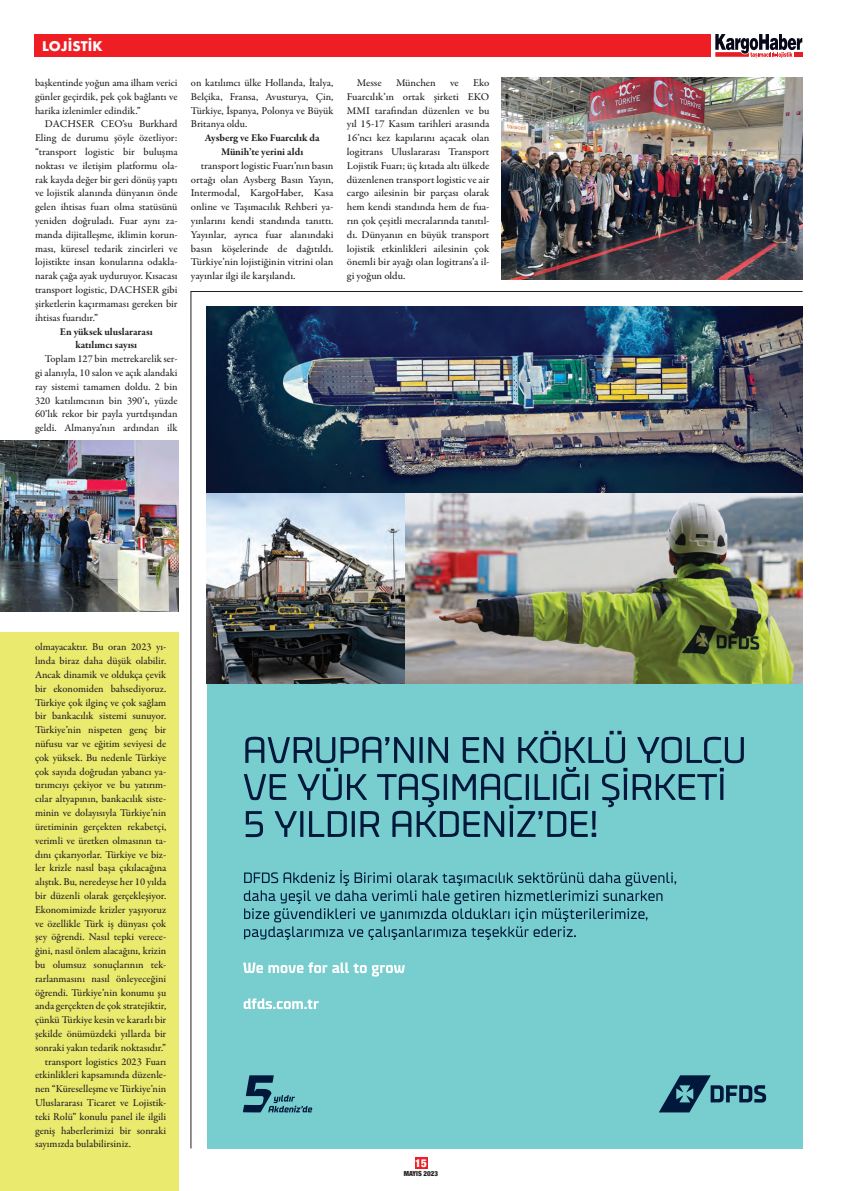
<style>
.page{position:relative;width:842px;height:1191px;background:#fff}
.page>*{position:absolute;margin:0;border:0;box-sizing:border-box;transform-origin:0 0}
.t1{font:700 13px "Futura";color:#fff}
.t2{font:900 condensed 11px "Helvetica Neue";color:#fff}
.t3{font:500 10.5px/13.8px "Garamond Premr Pro";color:#231f20;text-align:justify}
.t4{font:700 10.5px/13.8px "Garamond Premr Pro";letter-spacing:-.005em;color:#231f20;text-align:center}
.t5{font:900 condensed 7px "Helvetica Neue";color:#231f20}
</style>
<div class="page">
<div style="left:0;top:632px;width:179px;height:559px;background:#eaea6f"></div>
<div style="left:34px;top:34px;width:676px;height:23px;background:#ee1e24"></div>
<hr style="left:191px;top:291px;width:611px;height:1px;background:#231f20">
<div style="left:415px;top:1157px;width:12px;height:11px;background:#ee1e24"></div>
<hr style="left:191px;top:291px;width:1px;height:857px;background:#231f20">
<svg style="left:715px;top:34px;width:87px;height:24px"></svg>
<img style="left:502px;top:77px;width:300px;height:202px">
<div style="left:207px;top:682px;width:595px;height:466px;background:#78cdcf"></div>
<svg style="left:659px;top:1075px;width:107px;height:37px"></svg>
<svg style="left:244px;top:731px;width:500px;height:106px"></svg>
<svg style="left:244px;top:998px;width:75px;height:11px"></svg>
<svg style="left:243px;top:962px;width:162px;height:14px"></svg>
<svg style="left:244px;top:870px;width:432px;height:70px"></svg>
<img style="left:207px;top:306px;width:595px;height:187px">
<img style="left:207px;top:493px;width:595px;height:190px">
<svg style="left:243px;top:1075px;width:69px;height:37px"></svg>
<img style="left:0;top:440px;width:179px;height:171px">
<p class="t1" style="left:42px;top:36px;width:62px">LOJİSTİK</p>
<p class="t3" style="left:35px;top:76px;width:144px">başkentinde yoğun ama ilham verici günler geçirdik, pek çok bağlantı ve harika izlenimler edindik.”</p>
<p class="t3" style="left:35px;top:117px;width:144px;text-indent:10px">DACHSER CEO’su Burkhard Eling de durumu şöyle özetliyor: “transport logistic bir buluşma noktası ve iletişim platformu ola&shy;rak kayda değer bir geri dönüş yaptı ve lojistik alanında dünyanın önde gelen ihtisas fuarı olma statüsünü yeniden doğruladı. Fuar aynı za&shy;manda dijitalleşme, iklimin korun&shy;ması, küresel tedarik zincirleri ve lojistikte insan konularına odakla&shy;narak çağa ayak uyduruyor. Kısacası transport logistic, DACHSER gibi şirketlerin kaçırmaması gereken bir ihtisas fuarıdır.”</p>
<p class="t4" style="left:60px;top:324px;width:94px">En yüksek uluslararası</p>
<p class="t4" style="left:75px;top:338px;width:63px">katılımcı sayısı</p>
<p class="t3" style="left:35px;top:352px;width:144px;text-indent:10px">Toplam 127 bin metrekarelik ser&shy;gi alanıyla, 10 salon ve açık alandaki ray sistemi tamamen doldu. 2 bin 320 katılımcının bin 390’ı, yüzde 60’lık rekor bir payla yurtdışından geldi. Almanya’nın ardından ilk</p>
<p class="t3" style="left:191px;top:76px;width:144px">on katılımcı ülke Hollanda, İtalya, Belçika, Fransa, Avusturya, Çin, Türkiye, İspanya, Polonya ve Büyük Britanya oldu.</p>
<p class="t4" style="left:205px;top:131px;width:117px">Aysberg ve Eko Fuarcılık da<br>Münih’te yerini aldı</p>
<p class="t3" style="left:191px;top:159px;width:144px;text-indent:10px">transport logistic Fuarı’nın basın ortağı olan Aysberg Basın Yayın, Intermodal, KargoHaber, Kasa online ve Taşımacılık Rehberi ya&shy;yınlarını kendi standında tanıttı.<br>Yayınlar, ayrıca fuar alanındaki basın köşelerinde de dağıtıldı.<br>Türkiye’nin lojistiğinin vitrini olan yayınlar ilgi ile karşılandı.</p>
<p class="t3" style="left:347px;top:76px;width:144px;text-indent:126px">Eko Fuarcılık’ın ortak şirketi EKO MMI tarafından düzenlen ve bu yıl 15-17 Kasım tarihleri arasında 16’ncı kez kapılarını açacak olan logitrans Uluslararası Transport Lojistik Fuarı; üç kıtada altı ülkede düzenlenen transport logistic ve air cargo ailesinin bir parçası olarak hem kendi standında hem de fua&shy;rın çok çeşitli mecralarında tanıtıl&shy;dı. Dünyanın en büyük transport lojistik etkinlikleri ailesinin çok önemli bir ayağı olan logitrans’a il&shy;gi yoğun oldu.</p>
<p class="t3" style="left:357px;top:76px;width:26px">Messe</p>
<p class="t3" style="left:396px;top:76px;width:41px">München</p>
<p class="t3" style="left:450px;top:76px;width:10px">ve</p>
<p class="t3" style="left:35px;top:640px;width:133px">olmayacaktır. Bu oran 2023 yı&shy;lında biraz daha düşük olabilir.<br>Ancak dinamik ve oldukça çevik bir ekonomiden bahsediyoruz.<br>Türkiye çok ilginç ve çok sağlam bir bankacılık sistemi sunuyor.<br>Türkiye’nin nispeten genç bir nüfusu var ve eğitim seviyesi de çok yüksek. Bu nedenle Türkiye çok sayıda doğrudan yabancı ya&shy;tırımcıyı çekiyor ve bu yatırım&shy;cılar altyapının, bankacılık siste&shy;minin ve dolayısıyla Türkiye’nin üretiminin gerçekten rekabetçi, verimli ve üretken olmasının ta&shy;dını çıkarıyorlar. Türkiye ve biz&shy;ler krizle nasıl başa çıkılacağına alıştık. Bu, neredeyse her 10 yılda bir düzenli olarak gerçekleşiyor.<br>Ekonomimizde krizler yaşıyoruz ve özellikle Türk iş dünyası çok şey öğrendi. Nasıl tepki verece&shy;ğini, nasıl önlem alacağını, krizin bu olumsuz sonuçlarının tek&shy;rarlanmasını nasıl önleyeceğini öğrendi. Türkiye’nin konumu şu anda gerçekten de çok stratejiktir, çünkü Türkiye kesin ve kararlı bir şekilde önümüzdeki yıllarda bir sonraki yakın tedarik noktasıdır.”</p>
<p class="t3" style="left:35px;top:1054px;width:133px;text-indent:10px">transport logistics 2023 Fuarı etkinlikleri kapsamında düzenle&shy;nen “Küreselleşme ve Türkiye’nin Uluslararası Ticaret ve Lojistik&shy;teki Rolü” konulu panel ile ilgili geniş haberlerimizi bir sonraki sayımızda bulabilirsiniz.</p>
<p class="t2" style="left:415px;top:1153px;width:13px">15</p>
<p class="t5" style="left:404px;top:1167px;width:36px">MAYIS 2023</p>
</div>
